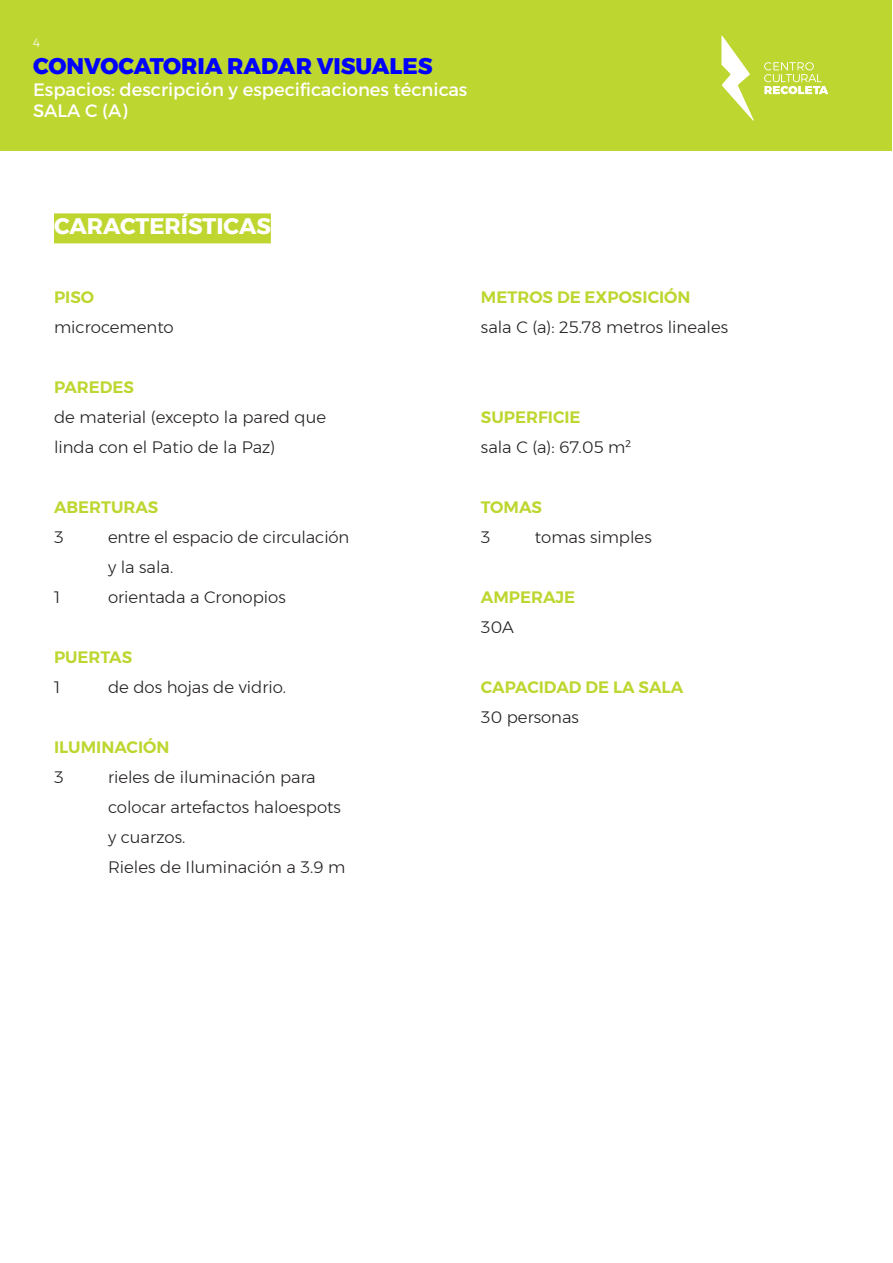
<style>
.page{position:relative;width:893px;height:1263px;background:#fff}
.page>*{position:absolute;margin:0;border:0;box-sizing:border-box;transform-origin:0 0}
.t1{font:800 22.5px "Montserrat";color:#0001fc}
.Fecha{font:700 22.5px "Montserrat";color:#fff}
.t2{font:18px "Montserrat";color:#fff}
.t3{font:300 16.5px/30px "Montserrat";color:#231f20}
.t4{font:600 16.5px "Montserrat";color:#bed630}
.t5{font:300 12px "Montserrat";color:#fff}
</style>
<div class="page">
<div style="left:54px;top:213px;width:217px;height:30px;background:#bfd630"></div>
<div style="left:0;top:0;width:892px;height:151px;background:#bed630"></div>
<svg style="left:721px;top:35px;width:33px;height:86px"></svg>
<svg style="left:764px;top:62px;width:64px;height:32px"></svg>
<p class="t5" style="left:33px;top:34px;width:9px">4</p>
<p class="t1" style="left:33px;top:48px;width:401px">CONVOCATORIA RADAR VISUALES</p>
<p class="t2" style="left:33px;top:78px;width:436px">Espacios: descripción y especificaciones técnicas</p>
<p class="t2" style="left:33px;top:100px;width:96px">SALA C (A)</p>
<p class="Fecha" style="left:54px;top:208px;width:218px">CARACTERÍSTICAS</p>
<p class="t4" style="left:54px;top:284px;width:42px">PISO</p>
<p class="t3" style="left:54px;top:311px;width:121px">microcemento</p>
<p class="t4" style="left:54px;top:374px;width:82px">PAREDES</p>
<p class="t3" style="left:54px;top:401px;width:274px">de material (excepto la pared que</p>
<p class="t3" style="left:54px;top:431px;width:223px">linda con el Patio de la Paz)</p>
<p class="t4" style="left:54px;top:494px;width:106px">ABERTURAS</p>
<p class="t3" style="left:54px;top:521px;width:11px">3</p>
<p class="t3" style="left:108px;top:521px;width:243px">entre el espacio de circulación y la sala.</p>
<p class="t3" style="left:54px;top:581px;width:7px">1</p>
<p class="t3" style="left:108px;top:581px;width:179px">orientada a Cronopios</p>
<p class="t4" style="left:54px;top:644px;width:80px">PUERTAS</p>
<p class="t3" style="left:54px;top:671px;width:7px">1</p>
<p class="t3" style="left:108px;top:671px;width:180px">de dos hojas de vidrio.</p>
<p class="t4" style="left:54px;top:734px;width:117px">ILUMINACIÓN</p>
<p class="t3" style="left:54px;top:761px;width:11px">3</p>
<p class="t3" style="left:108px;top:761px;width:234px">rieles de iluminación para colocar artefactos haloespots y cuarzos.</p>
<p class="t3" style="left:108px;top:851px;width:239px">Rieles de Iluminación a 3.9 m</p>
<p class="t4" style="left:481px;top:284px;width:211px">METROS DE EXPOSICIÓN</p>
<p class="t3" style="left:481px;top:311px;width:249px">sala C (a): 25.78 metros lineales</p>
<p class="t4" style="left:481px;top:404px;width:101px">SUPERFICIE</p>
<p class="t3" style="left:481px;top:431px;width:152px">sala C (a): 67.05 m²</p>
<p class="t4" style="left:481px;top:494px;width:63px">TOMAS</p>
<p class="t3" style="left:481px;top:521px;width:11px">3</p>
<p class="t3" style="left:535px;top:521px;width:118px">tomas simples</p>
<p class="t4" style="left:481px;top:584px;width:96px">AMPERAJE</p>
<p class="t3" style="left:481px;top:611px;width:35px">30A</p>
<p class="t4" style="left:481px;top:674px;width:204px">CAPACIDAD DE LA SALA</p>
<p class="t3" style="left:481px;top:701px;width:100px">30 personas</p>
</div>
